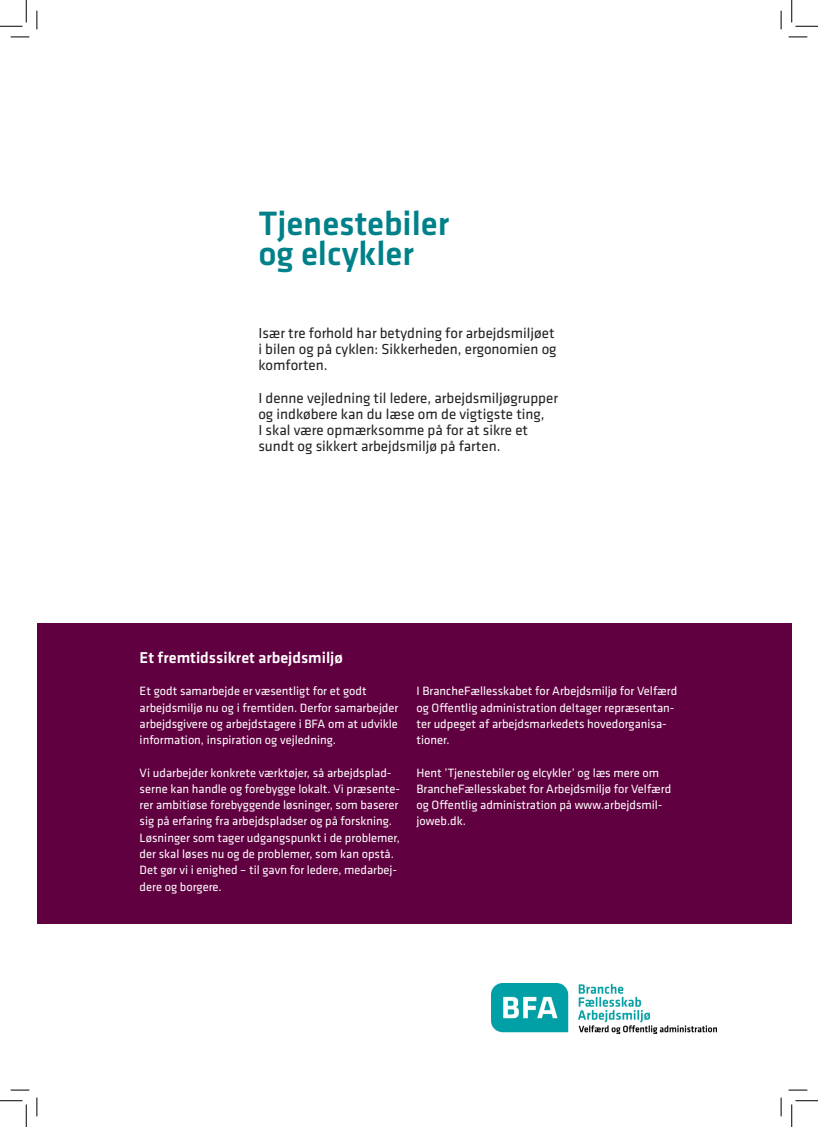
<style>
.page{position:relative;width:818px;height:1127px;background:#fff}
.page>*{position:absolute;margin:0;border:0;box-sizing:border-box;transform-origin:0 0}
.OS_36{font:500 35px "Klavika";color:#008189}
.UR{font:500 16.25px "Klavika";color:#fff}
.Brød{font:15px/16.2px "Klavika";color:#231f20}
.Brød-2{font:12.5px/16.2px "Klavika";color:#fff}
</style>
<div class="page">
<div style="left:37px;top:622px;width:755px;height:301px;background:#610040"></div>
<img style="left:492px;top:983px;width:224px;height:50px">
<svg style="left:11px;top:36px;width:18px;height:2px"></svg>
<svg style="left:788px;top:36px;width:19px;height:2px"></svg>
<svg style="left:11px;top:1089px;width:18px;height:1px"></svg>
<svg style="left:788px;top:1089px;width:19px;height:1px"></svg>
<svg style="left:36px;top:11px;width:2px;height:18px"></svg>
<svg style="left:36px;top:1097px;width:2px;height:18px"></svg>
<svg style="left:780px;top:11px;width:2px;height:18px"></svg>
<svg style="left:780px;top:1097px;width:2px;height:18px"></svg>
<svg style="left:0;top:0;width:27px;height:27px"></svg>
<svg style="left:0;top:1100px;width:27px;height:26px"></svg>
<svg style="left:791px;top:0;width:27px;height:27px"></svg>
<svg style="left:791px;top:1100px;width:27px;height:26px"></svg>
<p class="OS_36" style="left:258px;top:200px;width:193px">Tjenestebiler</p>
<p class="OS_36" style="left:258px;top:230px;width:157px">og elcykler</p>
<p class="Brød" style="left:258px;top:324px;width:300px">Især tre forhold har betydning for arbejdsmiljøet i bilen og på cyklen: Sikkerheden, ergonomien og komforten.</p>
<p class="Brød" style="left:258px;top:389px;width:301px">I denne vejledning til ledere, arbejdsmiljøgrupper og indkøbere kan du læse om de vigtigste ting,<br>I skal være opmærksomme på for at sikre et sundt og sikkert arbejdsmiljø på farten.</p>
<p class="UR" style="left:140px;top:646px;width:205px">Et fremtidssikret arbejdsmiljø</p>
<p class="Brød-2" style="left:140px;top:682px;width:260px">Et godt samarbejde er væsentligt for et godt arbejdsmiljø nu og i fremtiden. Derfor samarbejder arbejdsgivere og arbejdstagere i BFA om at udvikle information, inspiration og vejledning.</p>
<p class="Brød-2" style="left:140px;top:763px;width:262px">Vi udarbejder konkrete værktøjer, så arbejdsplad&shy;serne kan handle og forebygge lokalt. Vi præsente&shy;rer ambitiøse forebyggende løsninger, som baserer sig på erfaring fra arbejdspladser og på forskning.<br>Løsninger som tager udgangspunkt i de problemer, der skal løses nu og de problemer, som kan opstå.<br>Det gør vi i enighed – til gavn for ledere, medarbej&shy;dere og borgere.</p>
<p class="Brød-2" style="left:416px;top:682px;width:262px">I BrancheFællesskabet for Arbejdsmiljø for Velfærd og Offentlig administration deltager repræsentan&shy;ter udpeget af arbejdsmarkedets hovedorganisa&shy;tioner.</p>
<p class="Brød-2" style="left:416px;top:763px;width:256px">Hent ’Tjenestebiler og elcykler’ og læs mere om BrancheFællesskabet for Arbejdsmiljø for Velfærd og Offentlig administration på www.arbejdsmil&shy;joweb.dk.</p>
</div>
